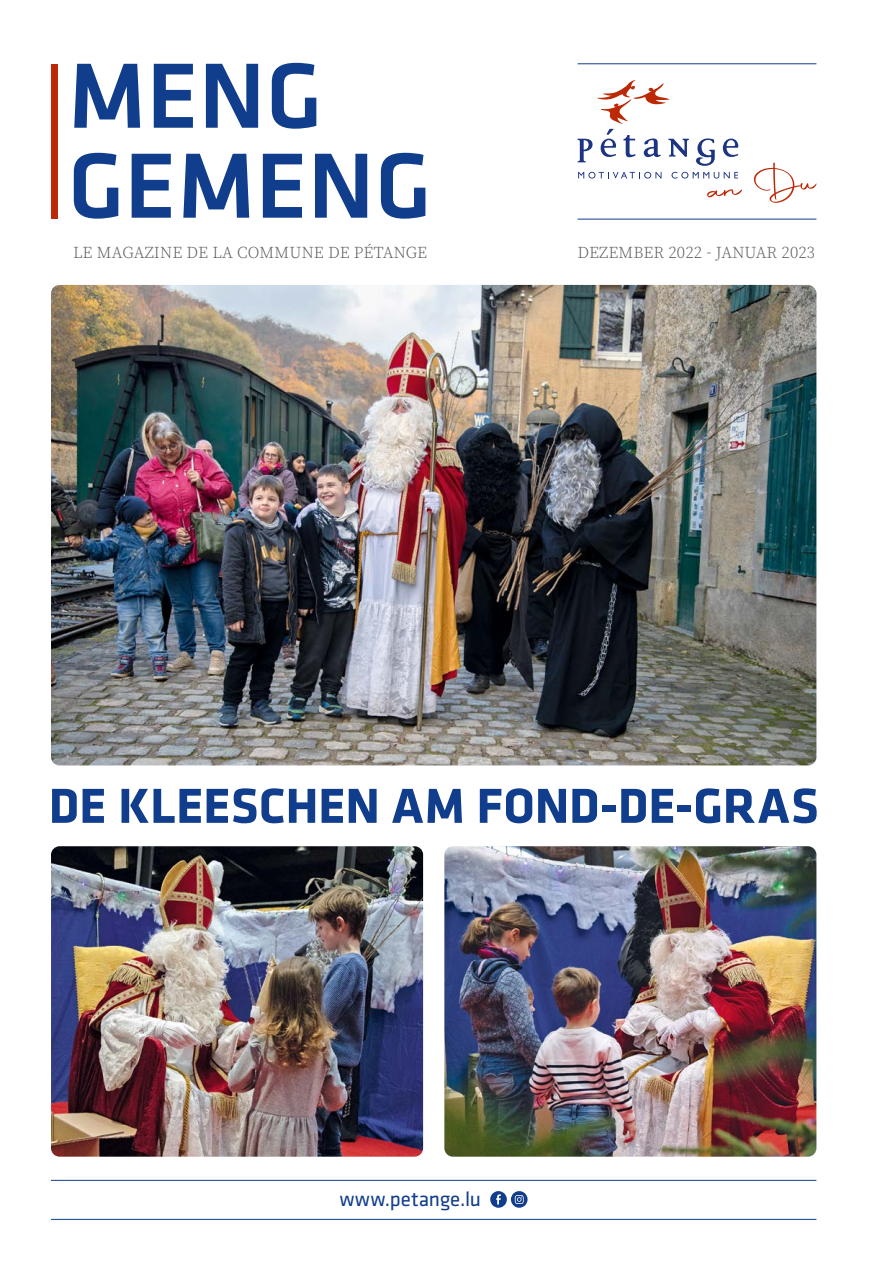
<style>
.page{position:relative;width:893px;height:1263px;background:#fff}
.page>*{position:absolute;margin:0;border:0;box-sizing:border-box;transform-origin:0 0}
.t1{font:500 96px/90px "Klavika";letter-spacing:.005em;color:#103d8c}
.t2{font:700 51px "Klavika";color:#103d8c}
.t3{font:21px "Klavika";color:#103d8c}
.t4{font:300 16.5px "Source Serif Pro";letter-spacing:.005em;color:#565656}
</style>
<div class="page">
<img style="left:51px;top:846px;width:372px;height:311px">
<img style="left:444px;top:846px;width:372px;height:311px">
<img style="left:51px;top:285px;width:765px;height:480px">
<div style="left:51px;top:64px;width:6px;height:155px;background:#bc2906"></div>
<svg style="left:707px;top:189px;width:35px;height:8px"></svg>
<svg style="left:754px;top:163px;width:62px;height:40px"></svg>
<svg style="left:578px;top:172px;width:83px;height:7px"></svg>
<svg style="left:671px;top:172px;width:67px;height:7px"></svg>
<svg style="left:723px;top:138px;width:15px;height:19px"></svg>
<svg style="left:578px;top:80px;width:111px;height:82px"></svg>
<svg style="left:696px;top:138px;width:19px;height:28px"></svg>
<hr style="left:51px;top:1180px;width:765px;height:1px;background:#103d8c">
<hr style="left:51px;top:1219px;width:765px;height:1px;background:#103d8c">
<svg style="left:490px;top:1191px;width:38px;height:17px"></svg>
<hr style="left:578px;top:63px;width:238px;height:1px;background:#103d8c">
<hr style="left:578px;top:219px;width:238px;height:1px;background:#103d8c">
<h1 class="t1" style="left:68px;top:53px;width:365px">MENG<br>GEMENG</h1>
<p class="t4" style="left:73px;top:242px;width:355px">LE MAGAZINE DE LA COMMUNE DE PÉTANGE</p>
<p class="t4" style="left:578px;top:242px;width:239px">DEZEMBER 2022 - JANUAR 2023</p>
<h2 class="t2" style="left:49px;top:778px;width:771px">DE KLEESCHEN AM FOND-DE-GRAS</h2>
<p class="t3" style="left:340px;top:1188px;width:143px">www.petange.lu</p>
</div>
